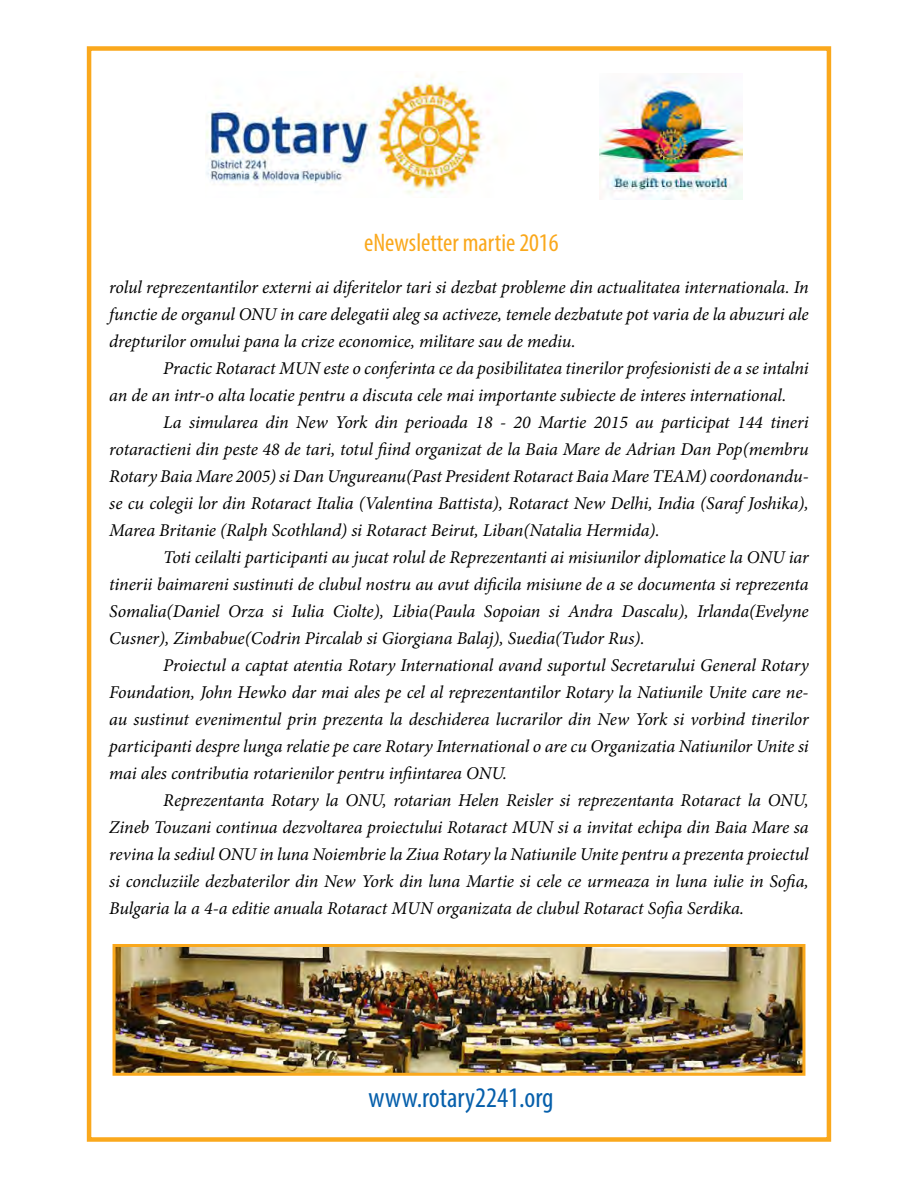
<style>
.page{position:relative;width:918px;height:1188px;background:#fff}
.page>*{position:absolute;margin:0;border:0;box-sizing:border-box;transform-origin:0 0}
.t1{font:condensed 28.5px "Myriad Pro";color:#065fab}
.t2{font:condensed 25.5px "Myriad Pro";color:#faa81c}
.t3{font:italic 18px/27px "Minion Pro";letter-spacing:-.01em;color:#000;text-align:justify}
</style>
<div class="page">
<div style="left:87px;top:46px;width:744px;height:1096px;border:4px solid #faa81c"></div>
<img style="left:206px;top:74px;width:292px;height:120px">
<img style="left:599px;top:73px;width:143px;height:127px">
<img style="left:117px;top:948px;width:684px;height:124px">
<div style="left:113px;top:944px;width:692px;height:132px;border:3px solid #faa81c"></div>
<h2 class="t2" style="left:364px;top:227px;width:196px">eNewsletter martie 2016</h2>
<p class="t3" style="left:109px;top:274px;width:701px">rolul reprezentantilor externi ai diferitelor tari si dezbat probleme din actualitatea internationala. In functie de organul ONU in care delegatii aleg sa activeze, temele dezbatute pot varia de la abuzuri ale drepturilor omului pana la crize economice, militare sau de mediu.</p>
<p class="t3" style="left:109px;top:355px;width:701px;text-indent:54px">Practic Rotaract MUN este o conferinta ce da posibilitatea tinerilor profesionisti de a se intalni an de an intr-o alta locatie pentru a discuta cele mai importante subiecte de interes international.</p>
<p class="t3" style="left:109px;top:409px;width:701px;text-indent:54px">La simularea din New York din perioada 18 - 20 Martie 2015 au participat 144 tineri rotaractieni din peste 48 de tari, totul fiind organizat de la Baia Mare de Adrian Dan Pop(membru Rotary Baia Mare 2005) si Dan Ungureanu(Past President Rotaract Baia Mare TEAM) coordonandu&shy;se cu colegii lor din Rotaract Italia (Valentina Battista), Rotaract New Delhi, India (Saraf Joshika), Marea Britanie (Ralph Scothland) si Rotaract Beirut, Liban(Natalia Hermida).</p>
<p class="t3" style="left:109px;top:544px;width:701px;text-indent:54px">Toti ceilalti participanti au jucat rolul de Reprezentanti ai misiunilor diplomatice la ONU iar tinerii baimareni sustinuti de clubul nostru au avut dificila misiune de a se documenta si reprezenta Somalia(Daniel Orza si Iulia Ciolte), Libia(Paula Sopoian si Andra Dascalu), Irlanda(Evelyne Cusner), Zimbabue(Codrin Pircalab si Giorgiana Balaj), Suedia(Tudor Rus).</p>
<p class="t3" style="left:109px;top:652px;width:701px;text-indent:54px">Proiectul a captat atentia Rotary International avand suportul Secretarului General Rotary Foundation, John Hewko dar mai ales pe cel al reprezentantilor Rotary la Natiunile Unite care ne&shy;au sustinut evenimentul prin prezenta la deschiderea lucrarilor din New York si vorbind tinerilor participanti despre lunga relatie pe care Rotary International o are cu Organizatia Natiunilor Unite si mai ales contributia rotarienilor pentru infiintarea ONU.</p>
<p class="t3" style="left:109px;top:787px;width:701px;text-indent:54px">Reprezentanta Rotary la ONU, rotarian Helen Reisler si reprezentanta Rotaract la ONU, Zineb Touzani continua dezvoltarea proiectului Rotaract MUN si a invitat echipa din Baia Mare sa revina la sediul ONU in luna Noiembrie la Ziua Rotary la Natiunile Unite pentru a prezenta proiectul si concluziile dezbaterilor din New York din luna Martie si cele ce urmeaza in luna iulie in Sofia, Bulgaria la a 4-a editie anuala Rotaract MUN organizata de clubul Rotaract Sofia Serdika.</p>
<h1 class="t1" style="left:368px;top:1080px;width:187px">www.rotary2241.org</h1>
</div>
